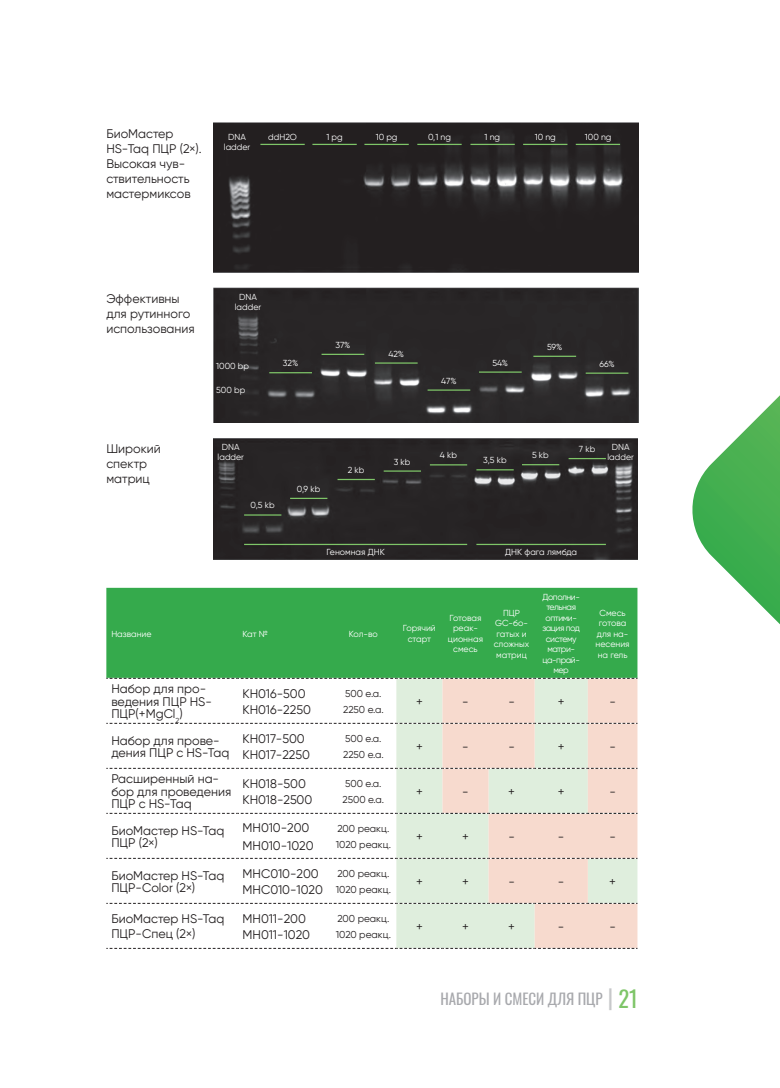
<style>
.page{position:relative;width:780px;height:1088px;background:#fff}
.page>*{position:absolute;margin:0;border:0;box-sizing:border-box;transform-origin:0 0}
.t1{font:15px "Oswald";color:#a8a9ad}
.t2{font:12.5px/15px "Gilroy";color:#231f20}
.t3{font:10px/16px "Gilroy";color:#231f20}
.t4{font:8.75px/10.5px "Gilroy";color:#fff;text-align:center}
.t5{font:8.75px/10.5px "Gilroy";letter-spacing:-.05em;color:#fff;text-align:center}
.s1{font-size:22.5px;color:#c7c8ca}
.s2{font-size:22.5px;color:#7ec568}
</style>
<div class="page">
<img style="left:213px;top:123px;width:425px;height:149px">
<img style="left:213px;top:287px;width:425px;height:135px">
<img style="left:213px;top:438px;width:424px;height:122px">
<hr style="left:575px;top:144px;width:45px;height:1px;background:#7ec568">
<hr style="left:523px;top:144px;width:44px;height:1px;background:#7ec568">
<hr style="left:470px;top:144px;width:44px;height:1px;background:#7ec568">
<hr style="left:417px;top:144px;width:44px;height:1px;background:#7ec568">
<hr style="left:364px;top:144px;width:45px;height:1px;background:#7ec568">
<hr style="left:312px;top:144px;width:45px;height:1px;background:#7ec568">
<hr style="left:260px;top:144px;width:45px;height:1px;background:#7ec568">
<hr style="left:269px;top:372px;width:43px;height:1px;background:#7ec568">
<hr style="left:244px;top:514px;width:37px;height:2px;background:#7ec568">
<hr style="left:244px;top:544px;width:223px;height:1px;background:#7ec568">
<hr style="left:290px;top:498px;width:37px;height:1px;background:#7ec568">
<hr style="left:337px;top:479px;width:38px;height:1px;background:#7ec568">
<hr style="left:383px;top:470px;width:38px;height:2px;background:#7ec568">
<hr style="left:430px;top:464px;width:37px;height:1px;background:#7ec568">
<hr style="left:476px;top:469px;width:37px;height:1px;background:#7ec568">
<hr style="left:476px;top:544px;width:130px;height:1px;background:#7ec568">
<hr style="left:522px;top:464px;width:37px;height:1px;background:#7ec568">
<hr style="left:568px;top:458px;width:38px;height:1px;background:#7ec568">
<hr style="left:321px;top:354px;width:43px;height:1px;background:#7ec568">
<hr style="left:375px;top:362px;width:42px;height:2px;background:#7ec568">
<hr style="left:427px;top:389px;width:43px;height:2px;background:#7ec568">
<hr style="left:479px;top:371px;width:42px;height:2px;background:#7ec568">
<hr style="left:533px;top:356px;width:43px;height:1px;background:#7ec568">
<hr style="left:585px;top:372px;width:43px;height:2px;background:#7ec568">
<svg style="left:692px;top:395px;width:88px;height:229px"></svg>
<div style="left:106px;top:588px;width:531px;height:90px;background:#35aa4c"></div>
<div style="left:396px;top:679px;width:46px;height:269px;background:#dfeedd"></div>
<svg style="left:442px;top:679px;width:195px;height:269px;background:#ede1d3"></svg>
<svg style="left:106px;top:723px;width:531px;height:1px"></svg>
<svg style="left:106px;top:768px;width:531px;height:1px"></svg>
<svg style="left:106px;top:858px;width:531px;height:1px"></svg>
<svg style="left:106px;top:903px;width:531px;height:1px"></svg>
<svg style="left:106px;top:948px;width:531px;height:1px"></svg>
<svg style="left:106px;top:678px;width:531px;height:1px"></svg>
<svg style="left:106px;top:813px;width:531px;height:1px"></svg>
<p class="t2" style="left:106px;top:126px;width:97px">БиоМастер<br>HS-Taq ПЦР (2×).<br>Высокая чув&shy;ствительность мастермиксов</p>
<p class="t4" style="left:224px;top:132px;width:28px;line-height:9.8px">DNA ladder</p>
<p class="t4" style="left:268px;top:132px;width:30px">ddH2O</p>
<p class="t4" style="left:326px;top:132px;width:18px">1 pg</p>
<p class="t4" style="left:375px;top:132px;width:23px">10 pg</p>
<p class="t4" style="left:428px;top:132px;width:24px">0,1 ng</p>
<p class="t4" style="left:484px;top:132px;width:17px">1 ng</p>
<p class="t4" style="left:534px;top:132px;width:23px">10 ng</p>
<p class="t4" style="left:584px;top:132px;width:28px">100 ng</p>
<p class="t2" style="left:106px;top:291px;width:90px">Эффективны для рутинного использования</p>
<p class="t2" style="left:106px;top:441px;width:56px">Широкий спектр матриц</p>
<p class="t4" style="left:235px;top:292px;width:28px;line-height:9.8px">DNA ladder</p>
<p class="t4" style="left:216px;top:360px;width:34px">1000 bp</p>
<p class="t4" style="left:216px;top:384px;width:30px">500 bp</p>
<p class="t4" style="left:283px;top:358px;width:17px">32%</p>
<p class="t4" style="left:335px;top:339px;width:17px">37%</p>
<p class="t4" style="left:388px;top:348px;width:17px">42%</p>
<p class="t4" style="left:441px;top:375px;width:17px">47%</p>
<p class="t4" style="left:492px;top:357px;width:17px">54%</p>
<p class="t4" style="left:547px;top:341px;width:17px">59%</p>
<p class="t4" style="left:599px;top:358px;width:17px">66%</p>
<p class="t4" style="left:218px;top:442px;width:28px;line-height:9.8px">DNA ladder</p>
<p class="t4" style="left:607px;top:442px;width:28px;line-height:9.8px">DNA ladder</p>
<p class="t4" style="left:579px;top:444px;width:18px">7 kb</p>
<p class="t4" style="left:532px;top:450px;width:18px">5 kb</p>
<p class="t4" style="left:440px;top:450px;width:19px">4 kb</p>
<p class="t4" style="left:483px;top:455px;width:25px">3,5 kb</p>
<p class="t4" style="left:394px;top:456px;width:18px">3 kb</p>
<p class="t4" style="left:347px;top:464px;width:18px">2 kb</p>
<p class="t4" style="left:250px;top:500px;width:26px">0,5 kb</p>
<p class="t4" style="left:297px;top:483px;width:25px">0,9 kb</p>
<p class="t4" style="left:326px;top:546px;width:60px">Геномная ДНК</p>
<p class="t4" style="left:505px;top:546px;width:73px">ДНК фага лямбда</p>
<p class="t4" style="left:111px;top:628px;width:42px">Название</p>
<p class="t4" style="left:242px;top:628px;width:27px">Кат №</p>
<p class="t4" style="left:349px;top:628px;width:30px">Кол-во</p>
<p class="t4" style="left:403px;top:623px;width:34px">Горячий старт</p>
<p class="t4" style="left:448px;top:612px;width:37px">Готовая реак&shy;ционная смесь</p>
<p class="t4" style="left:494px;top:607px;width:37px">ПЦР<br>GC-бо&shy;гатых и сложных матриц</p>
<p class="t5" style="left:542px;top:591px;width:39px">Дополни&shy;тельная оптими&shy;зация под систему матри&shy;ца-прай&shy;мер</p>
<p class="t4" style="left:595px;top:607px;width:36px">Смесь готова для на&shy;несения на гель</p>
<p class="t2" style="left:111px;top:683px;width:102px;line-height:12.5px">Набор для про&shy;ведения ПЦР HS-<br>ПЦР(+MgCl<sub>2</sub>)</p>
<p class="t2" style="left:242px;top:685px;width:70px;line-height:16px">KH016-500<br>KH016-2250</p>
<p class="t3" style="left:343px;top:685px;width:42px">500 е.а.<br>2250 е.а.</p>
<p class="t2" style="left:416px;top:694px;width:8px">+</p>
<p class="t2" style="left:462px;top:694px;width:8px">-</p>
<p class="t2" style="left:508px;top:694px;width:8px">-</p>
<p class="t2" style="left:558px;top:694px;width:8px">+</p>
<p class="t2" style="left:609px;top:694px;width:8px">-</p>
<p class="t2" style="left:111px;top:734px;width:120px;line-height:12.5px">Набор для прове&shy;дения ПЦР с HS-Taq</p>
<p class="t2" style="left:242px;top:730px;width:69px;line-height:16px">KH017-500<br>KH017-2250</p>
<p class="t3" style="left:343px;top:730px;width:42px">500 е.а.<br>2250 е.а.</p>
<p class="t2" style="left:416px;top:739px;width:8px">+</p>
<p class="t2" style="left:462px;top:739px;width:8px">-</p>
<p class="t2" style="left:508px;top:739px;width:8px">-</p>
<p class="t2" style="left:558px;top:739px;width:8px">+</p>
<p class="t2" style="left:609px;top:739px;width:8px">-</p>
<p class="t2" style="left:111px;top:773px;width:121px;line-height:12.5px">Расширенный на&shy;бор для проведения<br>ПЦР с HS-Taq</p>
<p class="t2" style="left:242px;top:775px;width:71px;line-height:16px">KH018-500<br>KH018-2500</p>
<p class="t3" style="left:342px;top:775px;width:43px">500 е.а.<br>2500 е.а.</p>
<p class="t2" style="left:416px;top:784px;width:8px">+</p>
<p class="t2" style="left:462px;top:784px;width:8px">-</p>
<p class="t2" style="left:508px;top:784px;width:8px">+</p>
<p class="t2" style="left:558px;top:784px;width:8px">+</p>
<p class="t2" style="left:609px;top:784px;width:8px">-</p>
<p class="t2" style="left:111px;top:824px;width:115px;line-height:12.5px">БиоМастер HS-Taq<br>ПЦР (2×)</p>
<p class="t2" style="left:242px;top:818px;width:73px;line-height:18.5px">MH010-200<br>MH010-1020</p>
<p class="t3" style="left:336px;top:820px;width:57px">200 реакц.<br>1020 реакц.</p>
<p class="t2" style="left:416px;top:829px;width:8px">+</p>
<p class="t2" style="left:462px;top:829px;width:8px">+</p>
<p class="t2" style="left:508px;top:829px;width:8px">-</p>
<p class="t2" style="left:558px;top:829px;width:8px">-</p>
<p class="t2" style="left:609px;top:829px;width:8px">-</p>
<p class="t2" style="left:111px;top:869px;width:115px;line-height:12.5px">БиоМастер HS-Taq<br>ПЦР-Color (2×)</p>
<p class="t2" style="left:242px;top:865px;width:82px;line-height:16px">MHC010-200<br>MHC010-1020</p>
<p class="t3" style="left:336px;top:865px;width:57px">200 реакц.<br>1020 реакц.</p>
<p class="t2" style="left:416px;top:874px;width:8px">+</p>
<p class="t2" style="left:462px;top:874px;width:8px">+</p>
<p class="t2" style="left:508px;top:874px;width:8px">-</p>
<p class="t2" style="left:558px;top:874px;width:8px">-</p>
<p class="t2" style="left:609px;top:874px;width:8px">+</p>
<p class="t2" style="left:111px;top:911px;width:115px">БиоМастер HS-Taq<br>ПЦР-Спец (2×)</p>
<p class="t2" style="left:242px;top:910px;width:69px;line-height:16px">MH011-200<br>MH011-1020</p>
<p class="t3" style="left:336px;top:910px;width:57px">200 реакц.<br>1020 реакц.</p>
<p class="t2" style="left:416px;top:919px;width:8px">+</p>
<p class="t2" style="left:462px;top:919px;width:8px">+</p>
<p class="t2" style="left:508px;top:919px;width:8px">+</p>
<p class="t2" style="left:558px;top:919px;width:8px">-</p>
<p class="t2" style="left:609px;top:919px;width:8px">-</p>
<p class="t1" style="left:440px;top:986px;width:199px">НАБОРЫ И СМЕСИ ДЛЯ ПЦР <span class="s1">|</span> <span class="s2">21</span></p>
</div>
